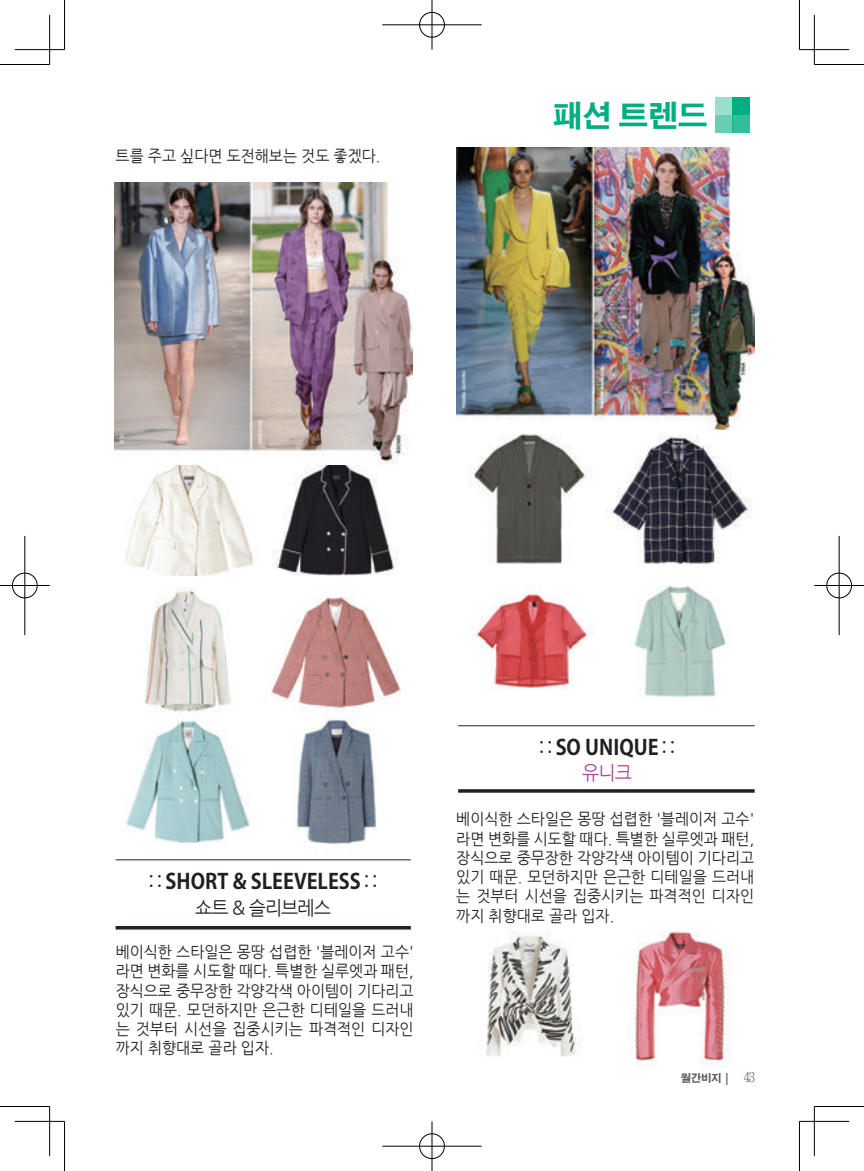
<style>
.page{position:relative;width:864px;height:1171px;background:#fff}
.page>*{position:absolute;margin:0;border:0;box-sizing:border-box;transform-origin:0 0}
.t1{font:700 29.75px "Adobe Gothic Std";color:#01ae82}
.t2{font:700 21px "Adobe Gothic Std";color:#231f20;scale:.95 1}
.t3{font:19.25px "Nanum Gothic";letter-spacing:-.05em;color:#231f20;scale:.95 1}
.t4{font:19.25px "Nanum Gothic";color:#a54499;scale:.95 1}
.t5{font:15.75px/19.2px "Nanum Gothic";color:#231f20;text-align:justify;scale:.95 1}
.t6{font:700 10.5px "Adobe Gothic Std";color:#57585a}
.s1{font-family:"Chosunilbo NM";font-weight:400;font-size:14px}
</style>
<div class="page">
<img style="left:486px;top:930px;width:245px;height:137px">
<div style="left:714px;top:98px;width:18px;height:17px;background:#9adecd"></div>
<div style="left:732px;top:98px;width:17px;height:17px;background:#01ae82"></div>
<div style="left:714px;top:115px;width:18px;height:17px;background:#66ceb4"></div>
<div style="left:732px;top:115px;width:17px;height:17px;background:#33be9b"></div>
<img style="left:469px;top:429px;width:283px;height:135px">
<img style="left:469px;top:593px;width:124px;height:97px">
<img style="left:634px;top:585px;width:92px;height:113px">
<hr style="left:458px;top:725px;width:296px;height:1px;background:#231f20">
<svg style="left:458px;top:789px;width:296px;height:4px"></svg>
<hr style="left:115px;top:859px;width:295px;height:1px;background:#231f20">
<hr style="left:115px;top:926px;width:295px;height:3px;background:#231f20">
<img style="left:456px;top:148px;width:298px;height:281px">
<img style="left:126px;top:717px;width:251px;height:128px">
<img style="left:124px;top:464px;width:273px;height:112px">
<img style="left:144px;top:587px;width:257px;height:126px">
<img style="left:114px;top:183px;width:298px;height:281px">
<hr style="left:0;top:64px;width:50px;height:1px;background:#000">
<hr style="left:814px;top:64px;width:49px;height:1px;background:#000">
<hr style="left:0;top:1106px;width:50px;height:1px;background:#000">
<hr style="left:814px;top:1106px;width:49px;height:1px;background:#000">
<hr style="left:64px;top:0;width:1px;height:50px;background:#000">
<hr style="left:64px;top:1121px;width:1px;height:50px;background:#000">
<hr style="left:798px;top:0;width:1px;height:50px;background:#000">
<hr style="left:798px;top:1121px;width:1px;height:50px;background:#000">
<hr style="left:15px;top:49px;width:49px;height:1px;background:#000">
<hr style="left:799px;top:49px;width:49px;height:1px;background:#000">
<hr style="left:15px;top:1121px;width:49px;height:1px;background:#000">
<hr style="left:799px;top:1121px;width:49px;height:1px;background:#000">
<hr style="left:49px;top:15px;width:1px;height:49px;background:#000">
<hr style="left:49px;top:1106px;width:1px;height:50px;background:#000">
<hr style="left:813px;top:15px;width:1px;height:49px;background:#000">
<hr style="left:813px;top:1106px;width:1px;height:50px;background:#000">
<div style="left:418px;top:11px;width:27px;height:27px;border:2px solid #fff;border-radius:50%"></div>
<hr style="left:382px;top:24px;width:99px;height:2px;background:#fff">
<hr style="left:430px;top:0;width:3px;height:50px;background:#fff">
<div style="left:419px;top:12px;width:25px;height:25px;border:1px solid #000;border-radius:50%"></div>
<hr style="left:382px;top:25px;width:99px;height:1px;background:#000">
<hr style="left:431px;top:0;width:1px;height:50px;background:#000">
<div style="left:418px;top:1132px;width:27px;height:28px;border:2px solid #fff;border-radius:50%"></div>
<hr style="left:382px;top:1145px;width:99px;height:2px;background:#fff">
<hr style="left:430px;top:1121px;width:3px;height:50px;background:#fff">
<div style="left:419px;top:1133px;width:25px;height:26px;border:1px solid #000;border-radius:50%"></div>
<hr style="left:382px;top:1146px;width:99px;height:1px;background:#000">
<hr style="left:431px;top:1121px;width:1px;height:50px;background:#000">
<div style="left:11px;top:572px;width:27px;height:27px;border:2px solid #fff;border-radius:50%"></div>
<hr style="left:0;top:584px;width:50px;height:3px;background:#fff">
<hr style="left:24px;top:536px;width:2px;height:99px;background:#fff">
<div style="left:12px;top:573px;width:25px;height:25px;border:1px solid #000;border-radius:50%"></div>
<hr style="left:0;top:585px;width:50px;height:1px;background:#000">
<hr style="left:25px;top:536px;width:1px;height:99px;background:#000">
<div style="left:825px;top:572px;width:27px;height:27px;border:2px solid #fff;border-radius:50%"></div>
<hr style="left:814px;top:584px;width:49px;height:3px;background:#fff">
<hr style="left:837px;top:536px;width:3px;height:99px;background:#fff">
<div style="left:826px;top:573px;width:25px;height:25px;border:1px solid #000;border-radius:50%"></div>
<hr style="left:814px;top:585px;width:49px;height:1px;background:#000">
<hr style="left:838px;top:536px;width:1px;height:99px;background:#000">
<p class="t5" style="left:115px;top:147px;width:280px">트를 주고 싶다면 도전해보는 것도 좋겠다.</p>
<h1 class="t1" style="left:552px;top:98px;width:157px">패션 트렌드</h1>
<h2 class="t2" style="left:146px;top:868px;width:249px">∷SHORT &amp; SLEEVELESS∷</h2>
<p class="t3" style="left:195px;top:898px;width:144px">쇼트 &amp; 슬리브레스</p>
<p class="t5" style="left:116px;top:942px;width:315px">베이식한 스타일은 몽땅 섭렵한 '블레이저 고수' 라면 변화를 시도할 때다. 특별한 실루엣과 패턴, 장식으로 중무장한 각양각색 아이템이 기다리고 있기 때문. 모던하지만 은근한 디테일을 드러내 는 것부터 시선을 집중시키는 파격적인 디자인 까지 취향대로 골라 입자.</p>
<h2 class="t2" style="left:535px;top:734px;width:152px">∷SO UNIQUE∷</h2>
<p class="t4" style="left:582px;top:764px;width:54px">유니크</p>
<p class="t5" style="left:456px;top:810px;width:315px">베이식한 스타일은 몽땅 섭렵한 '블레이저 고수' 라면 변화를 시도할 때다. 특별한 실루엣과 패턴, 장식으로 중무장한 각양각색 아이템이 기다리고 있기 때문. 모던하지만 은근한 디테일을 드러내 는 것부터 시선을 집중시키는 파격적인 디자인 까지 취향대로 골라 입자.</p>
<p class="t6" style="left:680px;top:1072px;width:76px">월간비지 | <span class="s1">43</span></p>
</div>
